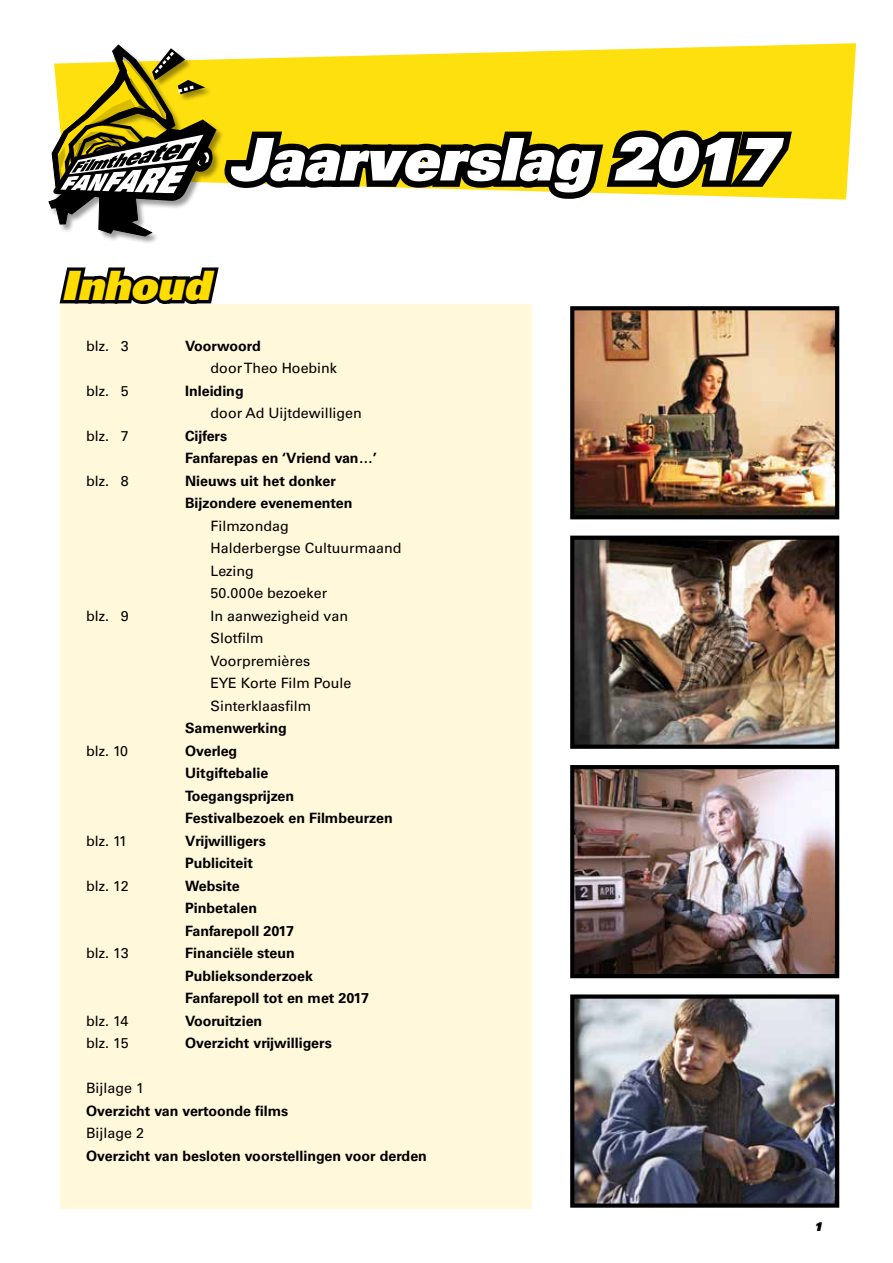
<style>
.page{position:relative;width:893px;height:1263px;background:#fff}
.page>*{position:absolute;margin:0;border:0;box-sizing:border-box;transform-origin:0 0}
.t1{font:58.8px "Univers LT Std X Black Obl";color:#fff}
.t2{font:40.5px "Univers LT Std X Black Obl";color:#fd0}
.t3{font:700 14.25px/22.5px "Univers LT Std";color:#000}
.t4{font:14.25px/22.5px "Univers LT Std";color:#000}
.t5{font:12px "Univers LT Std X Black Obl";color:#000}
</style>
<div class="page">
<div style="left:61px;top:305px;width:471px;height:904px;background:#fff8db"></div>
<svg style="left:118px;top:43px;width:738px;height:157px;fill:#ffe00f"></svg>
<img style="left:575px;top:311px;width:259px;height:203px">
<div style="left:570px;top:306px;width:269px;height:213px;border:4px solid #000"></div>
<img style="left:575px;top:541px;width:259px;height:203px">
<div style="left:570px;top:536px;width:269px;height:213px;border:4px solid #000"></div>
<img style="left:575px;top:770px;width:259px;height:203px">
<div style="left:570px;top:765px;width:269px;height:213px;border:4px solid #000"></div>
<img style="left:575px;top:999px;width:259px;height:204px">
<div style="left:570px;top:994px;width:269px;height:214px;border:4px solid #000"></div>
<div style="left:49px;top:45px;width:176px;height:200px;background:#000;opacity:.39"></div>
<svg style="left:48px;top:45px;width:752px;height:191px"></svg>
<svg style="left:59px;top:267px;width:164px;height:41px"></svg>
<h1 class="t1" style="left:229px;top:121px;width:551px">Jaarverslag 2017</h1>
<h2 class="t2" style="left:62px;top:259px;width:150px">Inhoud</h2>
<p class="t4" style="left:86px;top:334px;width:44px">blz. 3</p>
<p class="t3" style="left:185px;top:334px;width:77px">Voorwoord</p>
<p class="t4" style="left:211px;top:357px;width:128px">door Theo Hoebink</p>
<p class="t4" style="left:86px;top:379px;width:44px">blz. 5</p>
<p class="t3" style="left:185px;top:379px;width:60px">Inleiding</p>
<p class="t4" style="left:211px;top:402px;width:153px">door Ad Uijtdewilligen</p>
<p class="t4" style="left:86px;top:424px;width:44px">blz. 7</p>
<p class="t3" style="left:185px;top:424px;width:193px">Cijfers<br>Fanfarepas en ‘Vriend van…’</p>
<p class="t4" style="left:86px;top:469px;width:44px">blz. 8</p>
<p class="t3" style="left:185px;top:469px;width:169px">Nieuws uit het donker<br>Bijzondere evenementen</p>
<p class="t4" style="left:211px;top:514px;width:192px">Filmzondag<br>Halderbergse Cultuurmaand<br>Lezing<br>50.000e bezoeker</p>
<p class="t4" style="left:86px;top:604px;width:44px">blz. 9</p>
<p class="t4" style="left:211px;top:604px;width:142px">In aanwezigheid van<br>Slotfilm<br>Voorpremières<br>EYE Korte Film Poule<br>Sinterklaasfilm</p>
<p class="t3" style="left:185px;top:717px;width:103px">Samenwerking</p>
<p class="t4" style="left:86px;top:739px;width:43px">blz. 10</p>
<p class="t3" style="left:185px;top:739px;width:209px">Overleg<br>Uitgiftebalie<br>Toegangsprijzen<br>Festivalbezoek en Filmbeurzen</p>
<p class="t4" style="left:86px;top:829px;width:42px">blz. 11</p>
<p class="t3" style="left:185px;top:829px;width:82px">Vrijwilligers<br>Publiciteit</p>
<p class="t4" style="left:86px;top:874px;width:44px">blz. 12</p>
<p class="t3" style="left:185px;top:874px;width:110px">Website<br>Pinbetalen<br>Fanfarepoll 2017</p>
<p class="t4" style="left:86px;top:942px;width:44px">blz. 13</p>
<p class="t3" style="left:185px;top:942px;width:185px">Financiële steun<br>Publieksonderzoek<br>Fanfarepoll tot en met 2017</p>
<p class="t4" style="left:86px;top:1009px;width:44px">blz. 14</p>
<p class="t3" style="left:185px;top:1009px;width:79px">Vooruitzien</p>
<p class="t4" style="left:86px;top:1032px;width:44px">blz. 15</p>
<p class="t3" style="left:185px;top:1032px;width:148px">Overzicht vrijwilligers</p>
<p class="t4" style="left:86px;top:1077px;width:59px">Bijlage 1</p>
<p class="t3" style="left:86px;top:1099px;width:204px">Overzicht van vertoonde films</p>
<p class="t4" style="left:86px;top:1122px;width:59px">Bijlage 2</p>
<p class="t3" style="left:86px;top:1144px;width:342px">Overzicht van besloten voorstellingen voor derden</p>
<p class="t5" style="left:814px;top:1218px;width:10px">1</p>
</div>
